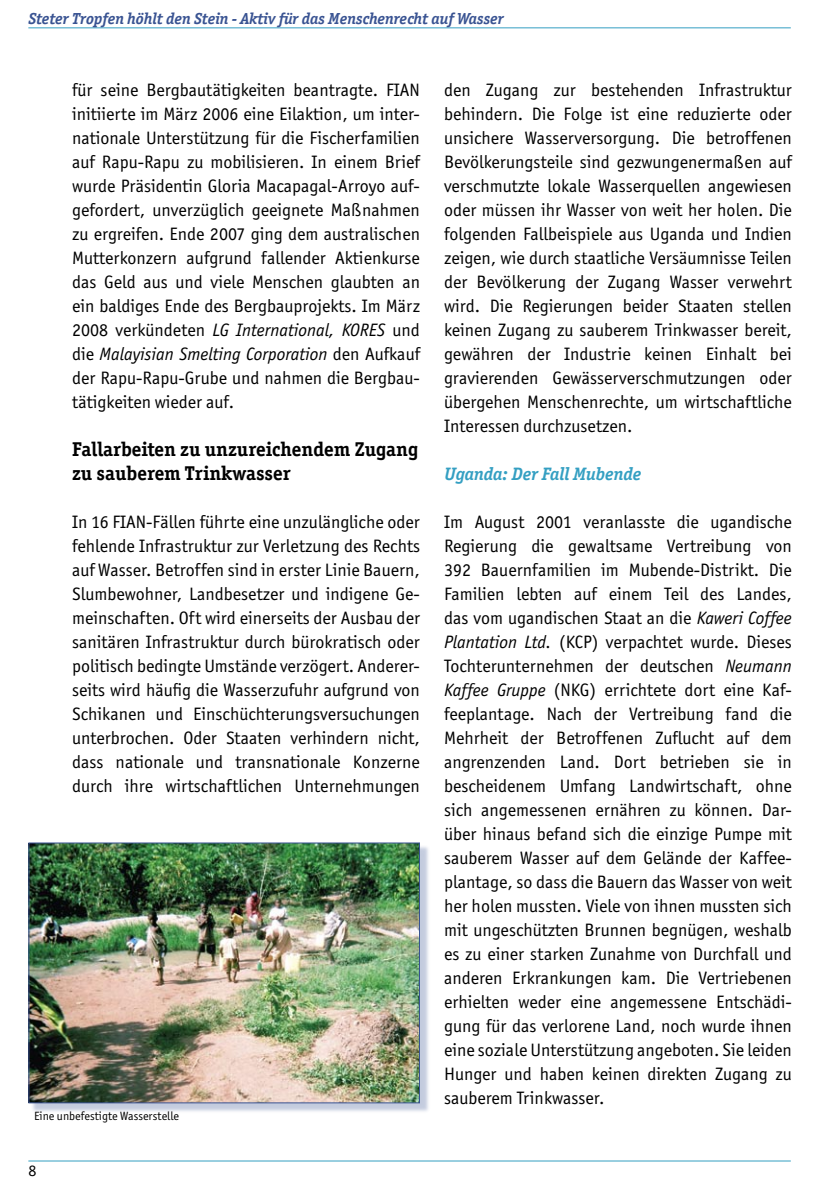
<style>
.page{position:relative;width:840px;height:1191px;background:#fff}
.page>*{position:absolute;margin:0;border:0;box-sizing:border-box;transform-origin:0 0}
.Überschrift_2{font:700 20px/24px "Officina Serif ITC";color:#000}
.normaler_Text{font:18px/24px "Officina Sans ITC Boo";color:#000;text-align:justify}
.Überschrift_3{font:italic 700 18px "Officina Serif ITC";color:#349fc2}
.Kasten{font:italic 700 16px "Officina Serif ITC";color:#395392}
.Seitenzahl{font:16px "Officina Sans ITC Boo";color:#000}
.Bildunterschrift{font:12px "Officina Sans ITC Boo";color:#000}
.s1{font-family:"Officina Sans ITC Boo It"}
</style>
<div class="page">
<div style="left:29px;top:843px;width:402px;height:271px;background:#395392;opacity:.3"></div>
<img style="left:30px;top:844px;width:388px;height:257px">
<div style="left:28px;top:842px;width:392px;height:261px;border:1px solid #395392"></div>
<hr style="left:28px;top:1160px;width:762px;height:1px;background:#349fc2">
<hr style="left:28px;top:27px;width:762px;height:1px;background:#349fc2">
<p class="Kasten" style="left:28px;top:9px;width:476px">Steter Tropfen höhlt den Stein - Aktiv für das Menschenrecht auf Wasser</p>
<p class="normaler_Text" style="left:72px;top:78px;width:349px">für seine Bergbautätigkeiten beantragte. FIAN initiierte im März 2006 eine Eilaktion, um inter&shy;nationale Unterstützung für die Fischerfamilien auf Rapu-Rapu zu mobilisieren. In einem Brief wurde Präsidentin Gloria Macapagal-Arroyo auf&shy;gefordert, unverzüglich geeignete Maßnahmen zu ergreifen. Ende 2007 ging dem australischen Mutterkonzern aufgrund fallender Aktienkurse das Geld aus und viele Menschen glaubten an ein baldiges Ende des Bergbauprojekts. Im März 2008 verkündeten <span class="s1">LG International, KORES</span> und die <span class="s1">Malayisian Smelting Corporation</span> den Aufkauf der Rapu-Rapu-Grube und nahmen die Bergbau&shy;tätigkeiten wieder auf.</p>
<p class="Überschrift_2" style="left:72px;top:437px;width:348px">Fallarbeiten zu unzureichendem Zugang zu sauberem Trinkwasser</p>
<p class="normaler_Text" style="left:72px;top:510px;width:349px">In 16 FIAN-Fällen führte eine unzulängliche oder fehlende Infrastruktur zur Verletzung des Rechts auf Wasser. Betroffen sind in erster Linie Bauern, Slumbewohner, Landbesetzer und indigene Ge&shy;meinschaften. Oft wird einerseits der Ausbau der sanitären Infrastruktur durch bürokratisch oder politisch bedingte Umstände verzögert. Anderer&shy;seits wird häufig die Wasserzufuhr aufgrund von Schikanen und Einschüchterungsversuchungen unterbrochen. Oder Staaten verhindern nicht, dass nationale und transnationale Konzerne durch ihre wirtschaftlichen Unternehmungen</p>
<p class="Bildunterschrift" style="left:34px;top:1108px;width:146px">Eine unbefestigte Wasserstelle</p>
<p class="Seitenzahl" style="left:28px;top:1161px;width:9px">8</p>
<p class="normaler_Text" style="left:444px;top:78px;width:349px">den Zugang zur bestehenden Infrastruktur behindern. Die Folge ist eine reduzierte oder unsichere Wasserversorgung. Die betroffenen Bevölkerungsteile sind gezwungenermaßen auf verschmutzte lokale Wasserquellen angewiesen oder müssen ihr Wasser von weit her holen. Die folgenden Fallbeispiele aus Uganda und Indien zeigen, wie durch staatliche Versäumnisse Teilen der Bevölkerung der Zugang Wasser verwehrt wird. Die Regierungen beider Staaten stellen keinen Zugang zu sauberem Trinkwasser bereit, gewähren der Industrie keinen Einhalt bei gravierenden Gewässerverschmutzungen oder übergehen Menschenrechte, um wirtschaftliche Interessen durchzusetzen.</p>
<p class="Überschrift_3" style="left:444px;top:463px;width:199px">Uganda: Der Fall Mubende</p>
<p class="normaler_Text" style="left:444px;top:510px;width:349px">Im August 2001 veranlasste die ugandische Regierung die gewaltsame Vertreibung von 392 Bauernfamilien im Mubende-Distrikt. Die Familien lebten auf einem Teil des Landes, das vom ugandischen Staat an die <span class="s1">Kaweri Coffee Plantation Ltd.</span> (KCP) verpachtet wurde. Dieses Tochterunternehmen der deutschen <span class="s1">Neumann Kaffee Gruppe</span> (NKG) errichtete dort eine Kaf&shy;feeplantage. Nach der Vertreibung fand die Mehrheit der Betroffenen Zuflucht auf dem angrenzenden Land. Dort betrieben sie in bescheidenem Umfang Landwirtschaft, ohne sich angemessenen ernähren zu können. Dar&shy;über hinaus befand sich die einzige Pumpe mit sauberem Wasser auf dem Gelände der Kaffee&shy;plantage, so dass die Bauern das Wasser von weit her holen mussten. Viele von ihnen mussten sich mit ungeschützten Brunnen begnügen, weshalb es zu einer starken Zunahme von Durchfall und anderen Erkrankungen kam. Die Vertriebenen erhielten weder eine angemessene Entschädi&shy;gung für das verlorene Land, noch wurde ihnen eine soziale Unterstützung angeboten. Sie leiden Hunger und haben keinen direkten Zugang zu sauberem Trinkwasser.</p>
</div>
